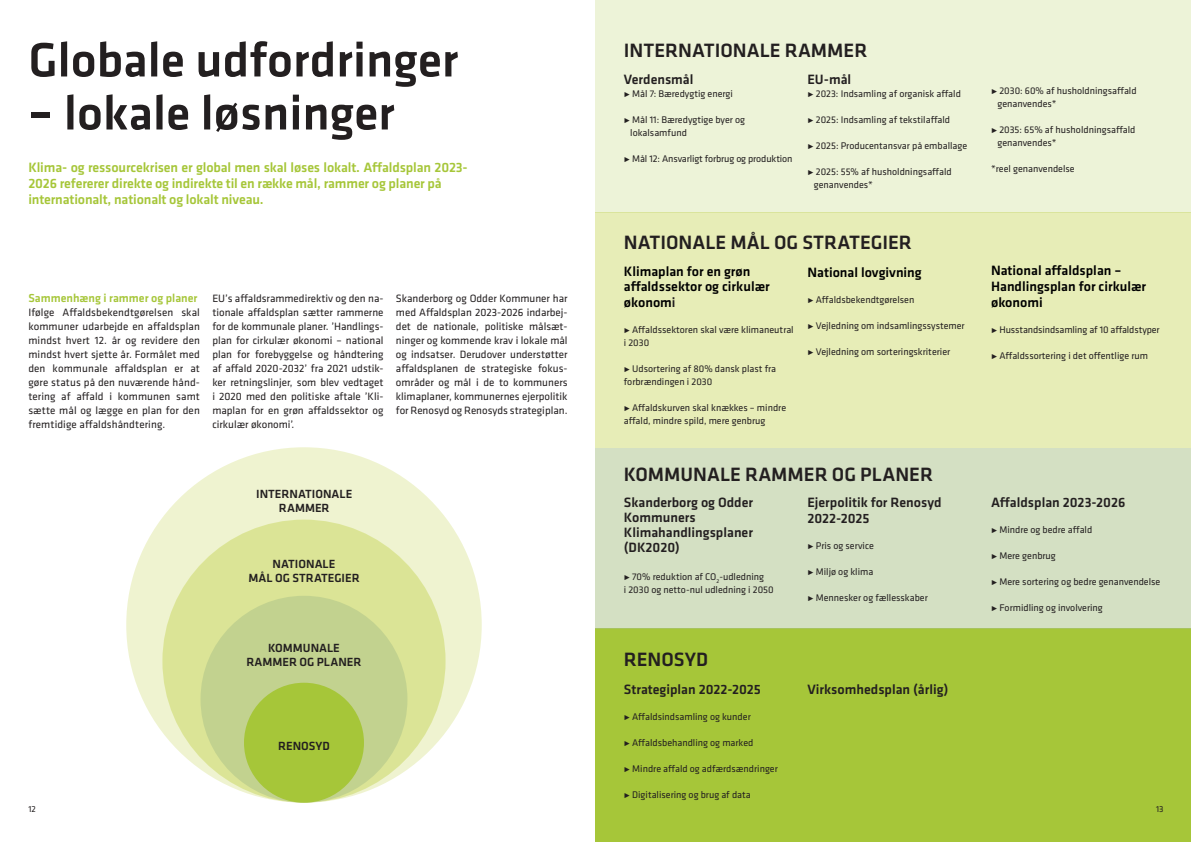
<style>
.page{position:relative;width:1191px;height:842px;background:#fff}
.page>*{position:absolute;margin:0;border:0;box-sizing:border-box;transform-origin:0 0}
.Overskrift_1{font:500 50px "Klavika";color:#231f20}
.Mancet{font:500 20px "Klavika";color:#231f20}
.Mancet-2{font:500 14px/16px "Klavika";letter-spacing:-.01em;color:#a6c639}
.Mancet-3{font:500 14px/15.5px "Klavika";color:#000}
.Mancet-4{font:500 14px/15px "Klavika";color:#231f20}
._10_pt{font:500 14px/16px "Klavika";color:#231f20}
._10_pt-2{font:500 14px "Klavika";color:#000}
.Brødtekst{font:500 12.3px/14px "Klavika";color:#231f20;text-align:center}
.Underoverskrift{font:500 12px "Klavika";color:#a6c639}
.Brødtekst-2{font:11px/14px "Klavika";color:#231f20;text-align:justify}
._10_pt-3{font:10px/13px "Klavika";color:#231f20}
.Småtekst{font:9px "Klavika";color:#231f20}
.s1{color:#231f20}
</style>
<div class="page">
<div style="left:126px;top:447px;width:356px;height:356px;background:#eff3d0;border-radius:50%"></div>
<div style="left:162px;top:520px;width:283px;height:283px;background:#dbe496;border-radius:50%"></div>
<div style="left:200px;top:596px;width:207px;height:207px;background:#c2d28f;border-radius:50%"></div>
<div style="left:244px;top:683px;width:120px;height:120px;background:#a6c639;border-radius:50%"></div>
<div style="left:595px;top:0;width:596px;height:212px;background:#edf3d8"></div>
<div style="left:595px;top:629px;width:596px;height:213px;background:#a6c639"></div>
<div style="left:595px;top:212px;width:596px;height:236px;background:#e7edb7"></div>
<div style="left:595px;top:448px;width:596px;height:181px;background:#d4e0c3"></div>
<p class="Overskrift_1" style="left:28px;top:33px;width:431px">Globale udfordringer</p>
<p class="Overskrift_1" style="left:28px;top:86px;width:368px">– lokale løsninger</p>
<p class="Mancet-2" style="left:28px;top:160px;width:441px">Klima- og ressourcekrisen er global men skal løses lokalt. Affaldsplan 2023-<br>2026 refererer direkte og indirekte til en række mål, rammer og planer på</p>
<p class="Mancet-2" style="left:28px;top:192px;width:237px">internationalt, nationalt og lokalt niveau.</p>
<p class="Underoverskrift" style="left:28px;top:291px;width:171px">Sammenhæng i rammer og planer</p>
<p class="Brødtekst-2" style="left:28px;top:306px;width:173px">Ifølge Affaldsbekendtgørelsen skal kommuner udarbejde en affaldsplan mindst hvert 12. år og revidere den mindst hvert sjette år. Formålet med den kommunale affaldsplan er at gøre status på den nuværende hånd&shy;tering af affald i kommunen samt sætte mål og lægge en plan for den fremtidige affaldshåndtering.</p>
<p class="Brødtekst-2" style="left:212px;top:292px;width:173px">EU’s affaldsrammedirektiv og den na&shy;tionale affaldsplan sætter rammerne for de kommunale planer. ’Handlings&shy;plan for cirkulær økonomi – national plan for forebyggelse og håndtering af affald 2020-2032’ fra 2021 udstik&shy;ker retningslinjer, som blev vedtaget i 2020 med den politiske aftale ’Kli&shy;maplan for en grøn affaldssektor og cirkulær økonomi’.</p>
<p class="Brødtekst-2" style="left:396px;top:292px;width:173px">Skanderborg og Odder Kommuner har med Affaldsplan 2023-2026 indarbej&shy;det de nationale, politiske målsæt&shy;ninger og kommende krav i lokale mål og indsatser. Derudover understøtter affaldsplanen de strategiske fokus&shy;områder og mål i de to kommuners klimaplaner, kommunernes ejerpolitik for Renosyd og Renosyds strategiplan.</p>
<p class="Brødtekst" style="left:256px;top:487px;width:98px">INTERNATIONALE<br>RAMMER</p>
<p class="Brødtekst" style="left:272px;top:557px;width:64px">NATIONALE</p>
<p class="Brødtekst" style="left:248px;top:571px;width:113px">MÅL OG STRATEGIER</p>
<p class="Brødtekst" style="left:268px;top:641px;width:73px">KOMMUNALE</p>
<p class="Brødtekst" style="left:246px;top:655px;width:117px">RAMMER OG PLANER</p>
<p class="Småtekst" style="left:28px;top:804px;width:9px">12</p>
<p class="Brødtekst" style="left:278px;top:739px;width:53px">RENOSYD</p>
<p class="Mancet" style="left:624px;top:39px;width:245px">INTERNATIONALE RAMMER</p>
<p class="Mancet-4" style="left:624px;top:72px;width:71px">Verdensmål</p>
<p class="_10_pt-3" style="left:624px;top:87px;width:111px">• Mål 7: Bæredygtig energi</p>
<p class="_10_pt-3" style="left:624px;top:113px;width:123px">• Mål 11: Bæredygtige byer og</p>
<p class="_10_pt-3" style="left:630px;top:126px;width:58px">lokalsamfund</p>
<p class="_10_pt-3" style="left:624px;top:152px;width:170px">• Mål 12: Ansvarligt forbrug og produktion</p>
<p class="Mancet-4" style="left:807px;top:72px;width:45px">EU-mål</p>
<p class="_10_pt-3" style="left:807px;top:87px;width:155px">• 2023: Indsamling af organisk affald</p>
<p class="_10_pt-3" style="left:807px;top:113px;width:144px">• 2025: Indsamling af tekstilaffald</p>
<p class="_10_pt-3" style="left:807px;top:139px;width:161px">• 2025: Producentansvar på emballage</p>
<p class="_10_pt-3" style="left:807px;top:165px;width:146px">• 2025: 55% af husholdningsaffald</p>
<p class="_10_pt-3" style="left:814px;top:178px;width:61px">genanvendes*</p>
<p class="Mancet" style="left:624px;top:231px;width:289px">NATIONALE MÅL OG STRATEGIER</p>
<p class="Mancet-3" style="left:624px;top:263px;width:147px">Klimaplan for en grøn affaldssektor og cirkulær økonom<span class="s1">i</span></p>
<p class="_10_pt-3" style="left:624px;top:323px;width:171px">• Affaldssektoren skal være klimaneutral i 2030</p>
<p class="_10_pt-3" style="left:624px;top:362px;width:154px">• Udsortering af 80% dansk plast fra forbrændingen i 2030</p>
<p class="_10_pt-3" style="left:624px;top:401px;width:164px">• Affaldskurven skal knækkes – mindre affald, mindre spild, mere genbrug</p>
<p class="Mancet-3" style="left:807px;top:265px;width:116px">National lovgivning</p>
<p class="_10_pt-3" style="left:807px;top:293px;width:108px">• Affaldsbekendtgørelsen</p>
<p class="_10_pt-3" style="left:807px;top:319px;width:159px">• Vejledning om indsamlingssystemer</p>
<p class="_10_pt-3" style="left:807px;top:345px;width:144px">• Vejledning om sorteringskriterier</p>
<p class="Mancet" style="left:624px;top:463px;width:311px">KOMMUNALE RAMMER OG PLANER</p>
<p class="Mancet-4" style="left:624px;top:495px;width:131px">Skanderborg og Odder</p>
<p class="Mancet-4" style="left:624px;top:510px;width:73px">Kommuners</p>
<p class="Mancet-4" style="left:624px;top:525px;width:131px">Klimahandlingsplaner (DK2020)</p>
<p class="_10_pt-3" style="left:624px;top:570px;width:142px">• 70% reduktion af CO<sub>2</sub>-udledning</p>
<p class="_10_pt-3" style="left:624px;top:583px;width:151px">i 2030 og netto-nul udledning i 2050</p>
<p class="Mancet" style="left:624px;top:648px;width:86px">RENOSYD</p>
<p class="Mancet-4" style="left:624px;top:682px;width:139px">Strategiplan 2022-2025</p>
<p class="_10_pt-3" style="left:624px;top:710px;width:128px">• Affaldsindsamling og kunder</p>
<p class="_10_pt-3" style="left:624px;top:736px;width:131px">• Affaldsbehandling og marked</p>
<p class="_10_pt-3" style="left:624px;top:762px;width:155px">• Mindre affald og adfærdsændringer</p>
<p class="_10_pt-3" style="left:624px;top:788px;width:128px">• Digitalisering og brug af data</p>
<p class="_10_pt" style="left:807px;top:494px;width:136px">Ejerpolitik for Renosyd<br>2022-2025</p>
<p class="_10_pt-3" style="left:807px;top:539px;width:68px">• Pris og service</p>
<p class="_10_pt-3" style="left:807px;top:565px;width:67px">• Miljø og klima</p>
<p class="_10_pt-3" style="left:807px;top:591px;width:122px">• Mennesker og fællesskaber</p>
<p class="_10_pt" style="left:807px;top:681px;width:142px">Virksomhedsplan (årlig)</p>
<p class="_10_pt-3" style="left:991px;top:84px;width:147px">• 2030: 60% af husholdningsaffald</p>
<p class="_10_pt-3" style="left:997px;top:97px;width:61px">genanvendes*</p>
<p class="_10_pt-3" style="left:991px;top:123px;width:146px">• 2035: 65% af husholdningsaffald</p>
<p class="_10_pt-3" style="left:997px;top:136px;width:61px">genanvendes*</p>
<p class="_10_pt-3" style="left:991px;top:162px;width:85px">*reel genanvendelse</p>
<p class="_10_pt-2" style="left:991px;top:263px;width:132px">National affaldsplan –</p>
<p class="Mancet-3" style="left:991px;top:279px;width:157px;line-height:16px">Handlingsplan for cirkulær økonomi</p>
<p class="_10_pt-3" style="left:991px;top:324px;width:170px">• Husstandsindsamling af 10 affaldstyper</p>
<p class="_10_pt-3" style="left:991px;top:350px;width:158px">• Affaldssortering i det offentlige rum</p>
<p class="_10_pt" style="left:991px;top:494px;width:136px">Affaldsplan 2023-2026</p>
<p class="_10_pt-3" style="left:991px;top:523px;width:103px">• Mindre og bedre affald</p>
<p class="_10_pt-3" style="left:991px;top:549px;width:66px">• Mere genbrug</p>
<p class="_10_pt-3" style="left:991px;top:575px;width:171px">• Mere sortering og bedre genanvendelse</p>
<p class="_10_pt-3" style="left:991px;top:601px;width:113px">• Formidling og involvering</p>
<p class="Småtekst" style="left:1156px;top:804px;width:9px">13</p>
</div>
